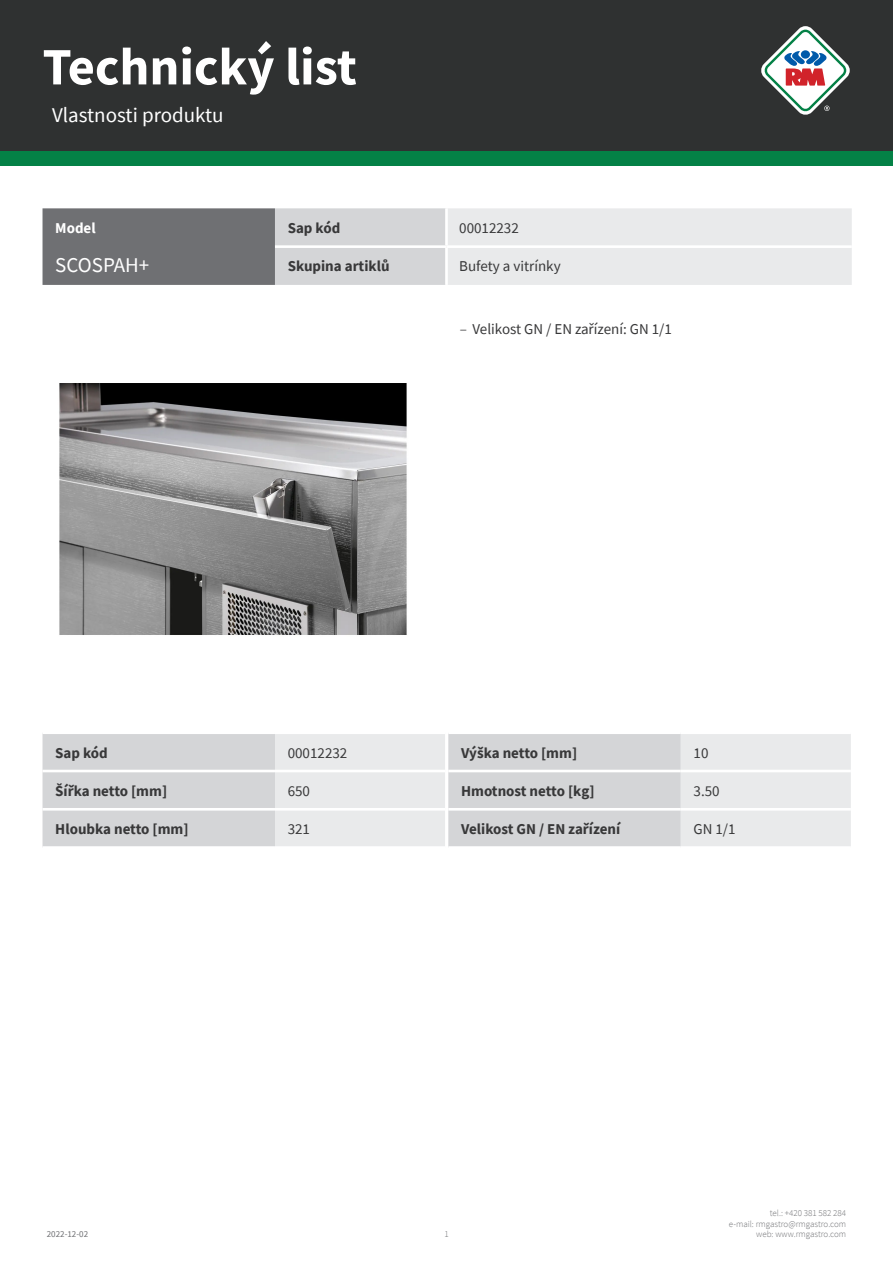
<style>
.page{position:relative;width:893px;height:1263px;background:#fff}
.page>*{position:absolute;margin:0;border:0;box-sizing:border-box;transform-origin:0 0}
.t1{font:700 52.5px "Source Sans Pro";color:#fff}
.kapitola{font:21px "Source Sans Pro";color:#fff}
.tabulka_-_headline{font:21px "Source Sans Pro";color:#fff}
.tabulka_-_text{font:700 15px "Source Sans Pro";color:#383839}
.tabulka_-_text-2{font:15px "Source Sans Pro";color:#383839}
.tabulka_-_text-3{font:700 15px "Source Sans Pro";color:#fff}
.t2{font:300 9px/10.8px "Source Sans Pro";color:#6f7073;text-align:right}
.t3{font:9px "Source Sans Pro";color:#6f7073}
.s1{font-weight:300}
</style>
<div class="page">
<div style="left:0;top:0;width:893px;height:166px;background:#048146"></div>
<div style="left:0;top:0;width:893px;height:151px;background:#2f3131"></div>
<svg style="left:761px;top:26px;width:89px;height:89px"></svg>
<img style="left:59px;top:383px;width:348px;height:252px">
<svg style="left:43px;top:734px;width:808px;height:113px;background:#dedfe0"></svg>
<hr style="left:448px;top:770px;width:233px;height:2px;background:#fff">
<hr style="left:681px;top:770px;width:170px;height:2px;background:#fff">
<hr style="left:448px;top:808px;width:233px;height:2px;background:#fff">
<hr style="left:681px;top:808px;width:170px;height:2px;background:#fff">
<hr style="left:448px;top:846px;width:233px;height:3px;background:#fff">
<hr style="left:681px;top:846px;width:170px;height:3px;background:#fff">
<svg style="left:43px;top:208px;width:809px;height:77px;background:#c0c1c3"></svg>
<hr style="left:445px;top:208px;width:3px;height:37px;background:#fff">
<hr style="left:275px;top:245px;width:171px;height:3px;background:#fff">
<hr style="left:446px;top:245px;width:406px;height:3px;background:#fff">
<hr style="left:445px;top:248px;width:3px;height:37px;background:#fff">
<h1 class="t1" style="left:43px;top:31px;width:316px">Technický list</h1>
<p class="kapitola" style="left:52px;top:101px;width:173px">Vlastnosti produktu</p>
<p class="tabulka_-_text-3" style="left:55px;top:218px;width:42px">Model</p>
<p class="tabulka_-_text" style="left:288px;top:218px;width:54px">Sap kód</p>
<p class="tabulka_-_text-2" style="left:459px;top:219px;width:61px">00012232</p>
<p class="tabulka_-_headline" style="left:55px;top:251px;width:96px">SCOSPAH+</p>
<p class="tabulka_-_text" style="left:288px;top:256px;width:103px">Skupina artiklů</p>
<p class="tabulka_-_text-2" style="left:459px;top:257px;width:103px">Bufety a vitrínky</p>
<p class="tabulka_-_text-2" style="left:460px;top:320px;width:214px"><span class="s1">–</span> Velikost GN / EN zařízení: GN 1/1</p>
<p class="tabulka_-_text" style="left:55px;top:742px;width:54px">Sap kód</p>
<p class="tabulka_-_text-2" style="left:288px;top:743px;width:61px">00012232</p>
<p class="tabulka_-_text" style="left:55px;top:781px;width:113px">Šířka netto [mm]</p>
<p class="tabulka_-_text-2" style="left:288px;top:781px;width:24px">650</p>
<p class="tabulka_-_text" style="left:55px;top:819px;width:135px">Hloubka netto [mm]</p>
<p class="tabulka_-_text-2" style="left:288px;top:819px;width:24px">321</p>
<p class="tabulka_-_text" style="left:461px;top:742px;width:118px">Výška netto [mm]</p>
<p class="tabulka_-_text-2" style="left:693px;top:743px;width:16px">10</p>
<p class="tabulka_-_text" style="left:461px;top:781px;width:135px">Hmotnost netto [kg]</p>
<p class="tabulka_-_text-2" style="left:693px;top:781px;width:28px">3.50</p>
<p class="tabulka_-_text" style="left:461px;top:819px;width:161px">Velikost GN / EN zařízení</p>
<p class="tabulka_-_text-2" style="left:693px;top:819px;width:44px">GN 1/1</p>
<p class="t3" style="left:47px;top:1229px;width:43px">2022-12-02</p>
<p class="t2" style="left:444px;top:1229px;width:6px">1</p>
<p class="t2" style="left:729px;top:1207px;width:119px">tel.: +420 381 582 284<br>e-mail: rmgastro@rmgastro.com web: www.rmgastro.com</p>
</div>
